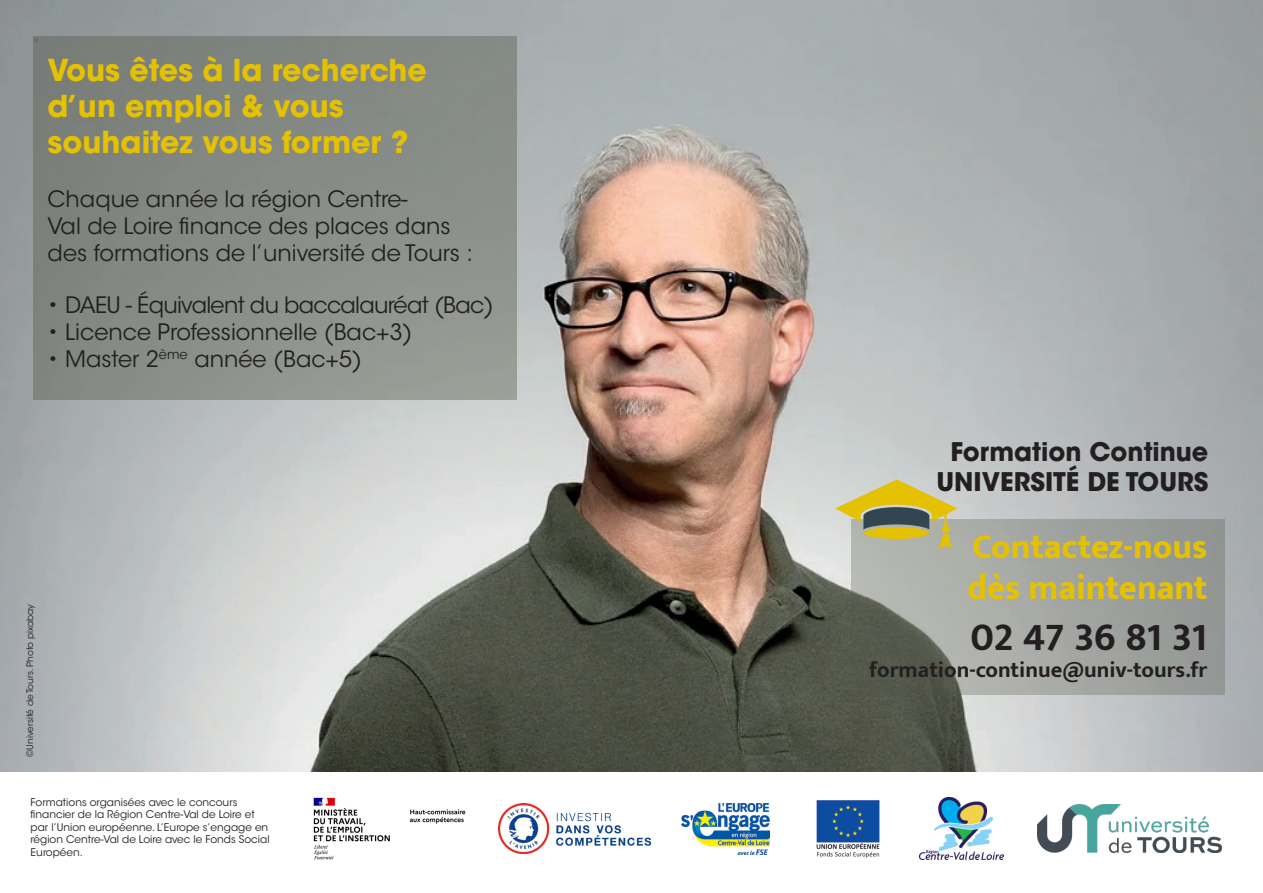
<style>
.page{position:relative;width:1263px;height:893px;background:#fff}
.page>*{position:absolute;margin:0;border:0;box-sizing:border-box;transform-origin:0 0}
.t1{font:700 42px "Mukta Mahee";letter-spacing:-.01em;color:#231f20}
.t2{font:800 34.5px "Mukta Mahee";color:#e5c103}
.t3{font:700 30px/36px "ITC Avant Garde Std";color:#e5c103}
.t4{font:700 25.5px "ITC Avant Garde Std";color:#231f20}
.t5{font:22.5px/27px "ITC Avant Garde Std";color:#231f20}
.t6{font:22.5px "ITC Avant Garde Std";letter-spacing:-.03em;color:#231f20}
.t7{font:700 22.5px "Mukta Mahee";color:#231f20}
.t8{font:10.5px/12.6px "ITC Avant Garde Std";color:#231f20}
.t9{font:9px "ITC Avant Garde Std";color:#231f20}
</style>
<div class="page">
<img style="left:0;top:0;width:1263px;height:772px">
<div style="left:33px;top:36px;width:484px;height:364px;background:linear-gradient(to right,#7d827d,#909590)"></div>
<svg style="left:851px;top:519px;width:374px;height:176px;background:#999c97"></svg>
<svg style="left:835px;top:479px;width:122px;height:70px;background:#b8b37d"></svg>
<div style="left:863px;top:527px;width:66px;height:12px;background:#e5c103;border-radius:50%"></div>
<img style="left:1037px;top:805px;width:184px;height:47px">
<img style="left:681px;top:803px;width:89px;height:51px">
<img style="left:816px;top:800px;width:64px;height:58px">
<img style="left:919px;top:798px;width:84px;height:61px">
<img style="left:313px;top:797px;width:153px;height:63px">
<img style="left:499px;top:803px;width:151px;height:51px">
<p class="t3" style="left:48px;top:51px;width:381px">Vous êtes à la recherche d’un emploi &amp; vous souhaitez vous former ?</p>
<p class="t5" style="left:48px;top:185px;width:427px">Chaque année la région Centre-<br>Val de Loire finance des places dans des formations de l’université de Tours :</p>
<p class="t6" style="left:48px;top:291px;width:447px">• DAEU - Équivalent du baccalauréat (Bac)</p>
<p class="t5" style="left:48px;top:319px;width:366px">• Licence Professionnelle (Bac+3)</p>
<p class="t5" style="left:48px;top:346px;width:316px">• Master 2<sup>ème</sup> année (Bac+5)</p>
<p class="t9" style="left:24px;top:757px;width:154px;rotate:-90deg">©Université de Tours. Photo pixabay</p>
<p class="t8" style="left:31px;top:796px;width:240px">Formations organisées avec le concours financier de la Région Centre-Val de Loire et par l’Union européenne. L’Europe s’engage en région Centre-Val de Loire avec le Fonds Social Européen.</p>
<p class="t4" style="left:950px;top:435px;width:259px">Formation Continue</p>
<p class="t4" style="left:936px;top:465px;width:273px">UNIVERSITÉ DE TOURS</p>
<p class="t2" style="left:972px;top:526px;width:237px">Contactez-nous</p>
<p class="t2" style="left:967px;top:567px;width:241px">dès maintenant</p>
<p class="t1" style="left:970px;top:611px;width:238px">02 47 36 81 31</p>
<p class="t7" style="left:869px;top:656px;width:339px">formation-continue@univ-tours.fr</p>
</div>
